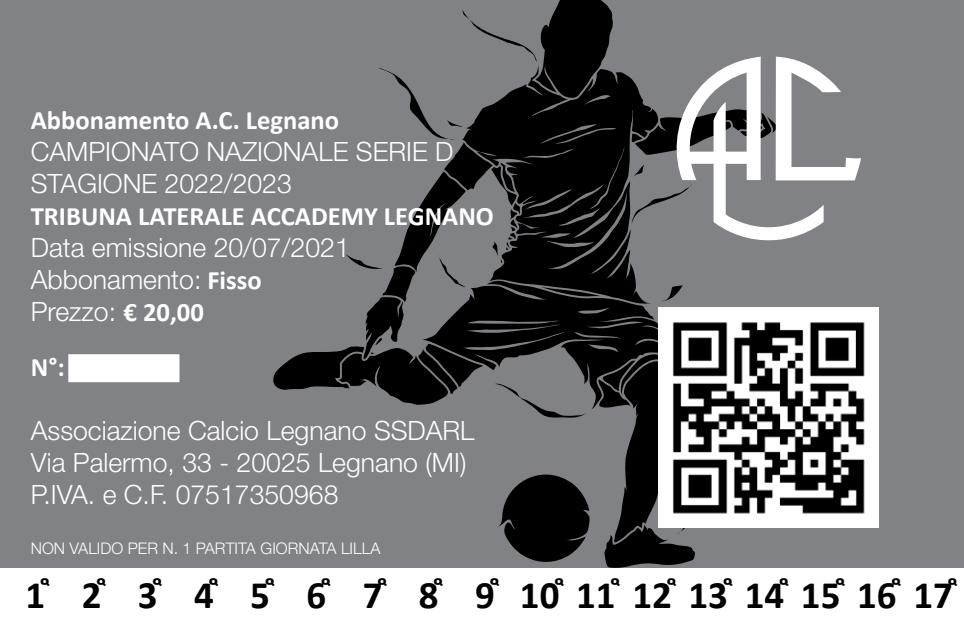
<style>
.page{position:relative;width:964px;height:624px;background:#fff}
.page>*{position:absolute;margin:0;border:0;box-sizing:border-box;transform-origin:0 0}
.t1{font:700 38.8px "Calibri";color:#000}
.t2{font:300 26.8px/32px "Helvetica Neue";color:#fff}
.t3{font:700 26.8px "Calibri";color:#fff}
.t4{font:300 16px "Helvetica Neue";color:#fff}
.s1{font-family:"Calibri";font-weight:700}
</style>
<div class="page">
<div style="left:0;top:0;width:964px;height:567px;background:#808285"></div>
<svg style="left:273px;top:0;width:505px;height:567px"></svg>
<div style="left:70px;top:356px;width:107px;height:24px;background:#fff"></div>
<div style="left:68px;top:354px;width:111px;height:28px;border:4px solid #fff"></div>
<svg style="left:673px;top:57px;width:150px;height:183px"></svg>
<svg style="left:775px;top:57px;width:86px;height:123px"></svg>
<img style="left:659px;top:307px;width:220px;height:220px">
<p class="t3" style="left:31px;top:101px;width:310px">Abbonamento A.C. Legnano</p>
<p class="t2" style="left:31px;top:135px;width:424px">CAMPIONATO NAZIONALE SERIE D<br>STAGIONE 2022/2023</p>
<p class="t3" style="left:31px;top:197px;width:464px">TRIBUNA LATERALE ACCADEMY LEGNANO</p>
<p class="t2" style="left:31px;top:231px;width:320px">Data emissione 20/07/2021<br>Abbonamento: <span class="s1">Fisso<br></span>Prezzo: <span class="s1">€ 20,00</span></p>
<p class="t3" style="left:31px;top:348px;width:70px">N°: 10</p>
<p class="t2" style="left:31px;top:414px;width:445px">Associazione Calcio Legnano SSDARL<br>Via Palermo, 33 - 20025 Legnano (MI)<br>P.IVA. e C.F. 07517350968</p>
<p class="t4" style="left:31px;top:538px;width:351px">NON VALIDO PER N. 1 PARTITA GIORNATA LILLA</p>
<h1 class="t1" style="left:26px;top:568px;width:937px">1֩ 2֩ 3֩ 4֩ 5֩ 6֩ 7֩ 8֩ 9֩ 10֩ 11֩ 12֩ 13֩ 14֩ 15֩ 16֩ 17֩</h1>
</div>
